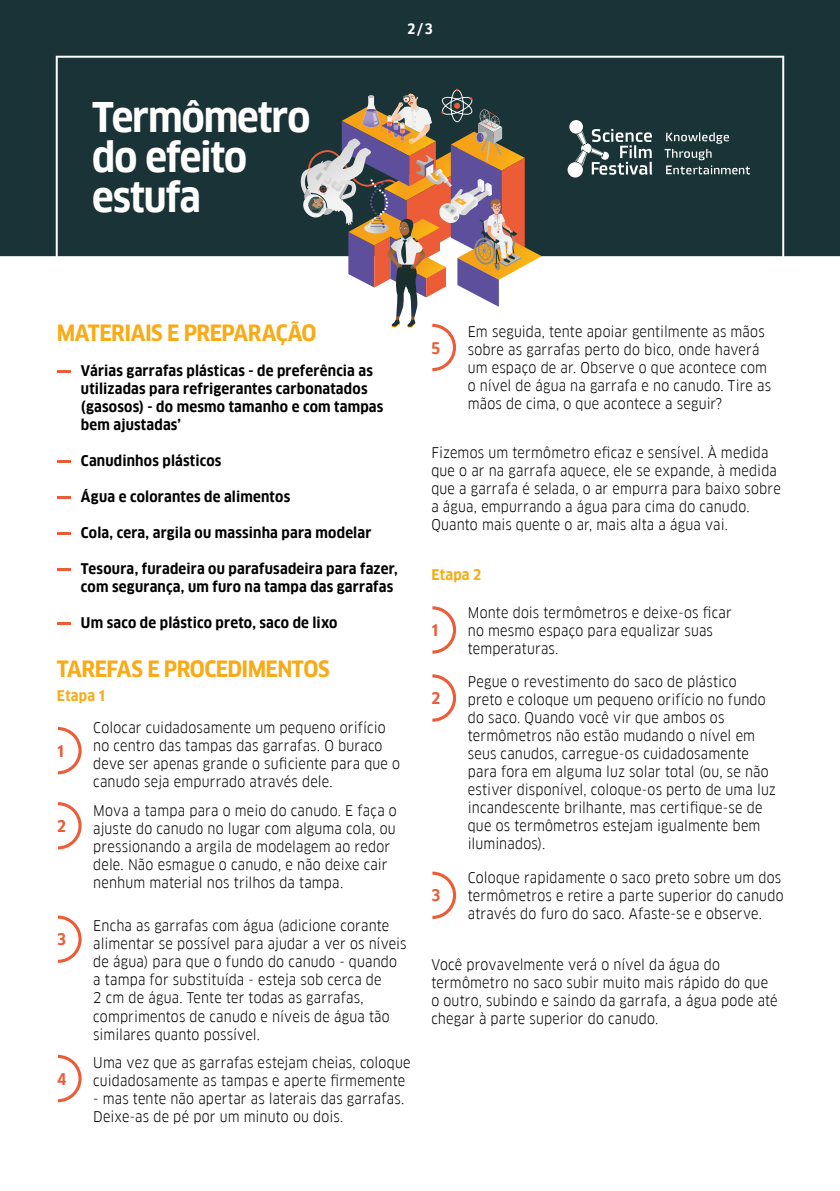
<style>
.page{position:relative;width:840px;height:1191px;background:#fff}
.page>*{position:absolute;margin:0;border:0;box-sizing:border-box;transform-origin:0 0}
.t1{font:700 40px/40px "Goethe FF Clan";letter-spacing:-.025em;color:#fff}
.t2{font:700 22px "Goethe FF Clan";letter-spacing:-.025em;color:#f8ab16}
.t3{font:700 15.8px "Goethe FF Clan";color:#eb5c37}
.t4{font:14.4px/18px "Goethe FF Clan";letter-spacing:.01em;color:#000}
.t5{font:700 14.4px/18px "Goethe FF Clan";letter-spacing:.015em;color:#000}
.t6{font:700 14.4px "Goethe FF Clan";letter-spacing:.015em;color:#f8ab16}
.t7{font:700 14px "Goethe FF Clan";color:#fff}
</style>
<div class="page">
<div style="left:0;top:0;width:839px;height:256px;background:#1a3336"></div>
<svg style="left:567px;top:120px;width:182px;height:57px;background:#44595b"></svg>
<div style="left:56px;top:56px;width:727px;height:208px;border:2px solid #fff"></div>
<svg style="left:57px;top:370px;width:13px;height:3px"></svg>
<svg style="left:57px;top:460px;width:13px;height:3px"></svg>
<svg style="left:57px;top:496px;width:13px;height:3px"></svg>
<svg style="left:57px;top:532px;width:13px;height:3px"></svg>
<svg style="left:57px;top:568px;width:13px;height:3px"></svg>
<svg style="left:57px;top:622px;width:13px;height:3px"></svg>
<svg style="left:58px;top:727px;width:24px;height:47px"></svg>
<svg style="left:432px;top:606px;width:24px;height:47px"></svg>
<svg style="left:432px;top:871px;width:24px;height:48px"></svg>
<svg style="left:58px;top:802px;width:24px;height:47px"></svg>
<svg style="left:432px;top:674px;width:24px;height:47px"></svg>
<svg style="left:58px;top:1054px;width:24px;height:48px"></svg>
<svg style="left:58px;top:915px;width:24px;height:48px"></svg>
<svg style="left:300px;top:89px;width:241px;height:282px"></svg>
<h1 class="t1" style="left:92px;top:98px;width:219px">Termômetro do efeito estufa</h1>
<p class="t7" style="left:407px;top:21px;width:27px">2/3</p>
<h2 class="t2" style="left:57px;top:320px;width:261px">MATERIAIS E PREPARAÇÃO</h2>
<p class="t5" style="left:81px;top:362px;width:304px">Várias garrafas plásticas - de preferência as utilizadas para refrigerantes carbonatados (gasosos) - do mesmo tamanho e com tampas bem ajustadas’</p>
<p class="t5" style="left:81px;top:452px;width:142px">Canudinhos plásticos</p>
<p class="t5" style="left:81px;top:488px;width:211px">Água e colorantes de alimentos</p>
<p class="t5" style="left:81px;top:524px;width:292px">Cola, cera, argila ou massinha para modelar</p>
<p class="t5" style="left:81px;top:560px;width:318px">Tesoura, furadeira ou parafusadeira para fazer, com segurança, um furo na tampa das garrafas</p>
<p class="t5" style="left:81px;top:614px;width:258px">Um saco de plástico preto, saco de lixo</p>
<p class="t3" style="left:431px;top:339px;width:10px">5</p>
<p class="t4" style="left:467px;top:323px;width:305px">Em seguida, tente apoiar gentilmente as mãos sobre as garrafas perto do bico, onde haverá um espaço de ar. Observe o que acontece com o nível de água na garrafa e no canudo. Tire as mãos de cima, o que acontece a seguir?</p>
<p class="t4" style="left:431px;top:443px;width:351px">Fizemos um termômetro eficaz e sensível. À medida que o ar na garrafa aquece, ele se expande, à medida que a garrafa é selada, o ar empurra para baixo sobre a água, empurrando a água para cima do canudo.<br>Quanto mais quente o ar, mais alta a água vai.</p>
<p class="t6" style="left:431px;top:566px;width:51px">Etapa 2</p>
<p class="t3" style="left:431px;top:621px;width:8px">1</p>
<p class="t4" style="left:467px;top:603px;width:265px">Monte dois termômetros e deixe-os ficar no mesmo espaço para equalizar suas temperaturas.</p>
<h2 class="t2" style="left:57px;top:656px;width:274px">TAREFAS E PROCEDIMENTOS</h2>
<p class="t6" style="left:57px;top:687px;width:49px">Etapa 1</p>
<p class="t3" style="left:57px;top:742px;width:8px">1</p>
<p class="t3" style="left:57px;top:817px;width:10px">2</p>
<p class="t3" style="left:57px;top:930px;width:10px">3</p>
<p class="t3" style="left:57px;top:1069px;width:11px">4</p>
<p class="t4" style="left:93px;top:719px;width:308px">Colocar cuidadosamente um pequeno orifício no centro das tampas das garrafas. O buraco deve ser apenas grande o suficiente para que o canudo seja empurrado através dele.</p>
<p class="t4" style="left:93px;top:801px;width:305px">Mova a tampa para o meio do canudo. E faça o ajuste do canudo no lugar com alguma cola, ou pressionando a argila de modelagem ao redor dele. Não esmague o canudo, e não deixe cair nenhum material nos trilhos da tampa.</p>
<p class="t4" style="left:93px;top:917px;width:314px">Encha as garrafas com água (adicione corante alimentar se possível para ajudar a ver os níveis de água) para que o fundo do canudo - quando a tampa for substituída - esteja sob cerca de<br>2 cm de água. Tente ter todas as garrafas, comprimentos de canudo e níveis de água tão similares quanto possível.</p>
<p class="t4" style="left:93px;top:1053px;width:318px">Uma vez que as garrafas estejam cheias, coloque cuidadosamente as tampas e aperte firmemente</p>
<p class="t4" style="left:93px;top:1089px;width:312px">- mas tente não apertar as laterais das garrafas.<br>Deixe-as de pé por um minuto ou dois.</p>
<p class="t3" style="left:431px;top:689px;width:10px">2</p>
<p class="t3" style="left:431px;top:886px;width:10px">3</p>
<p class="t4" style="left:467px;top:673px;width:309px">Pegue o revestimento do saco de plástico<br>preto e coloque um pequeno orifício no fundo do saco. Quando você vir que ambos os termômetros não estão mudando o nível em seus canudos, carregue-os cuidadosamente para fora em alguma luz solar total (ou, se não estiver disponível, coloque-os perto de uma luz incandescente brilhante, mas certifique-se de que os termômetros estejam igualmente bem iluminados).</p>
<p class="t4" style="left:467px;top:868px;width:317px">Coloque rapidamente o saco preto sobre um dos termômetros e retire a parte superior do canudo através do furo do saco. Afaste-se e observe.</p>
<p class="t4" style="left:431px;top:956px;width:348px">Você provavelmente verá o nível da água do termômetro no saco subir muito mais rápido do que o outro, subindo e saindo da garrafa, a água pode até chegar à parte superior do canudo.</p>
</div>
